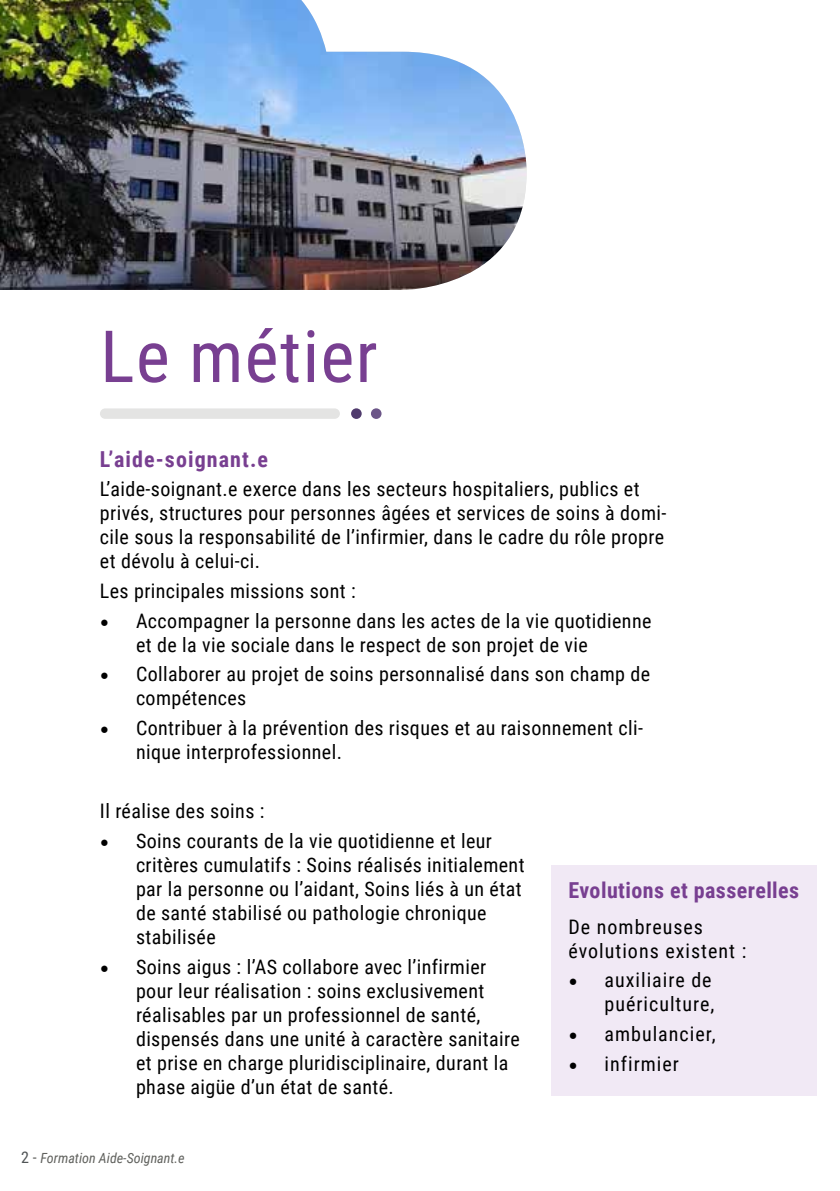
<style>
.page{position:relative;width:840px;height:1191px;background:#fff}
.page>*{position:absolute;margin:0;border:0;box-sizing:border-box;transform-origin:0 0}
.t1{font:72px "Roboto Condensed";letter-spacing:.02em;color:#783f91}
.t2{font:700 22px "Roboto Condensed";letter-spacing:.02em;color:#783f91}
.t3{font:700 22px "Roboto Condensed";letter-spacing:.05em;color:#783f91}
.t4{font:20px/24px "Roboto Condensed";letter-spacing:.02em;color:#000}
.t5{font:20px/24px "Roboto Condensed";letter-spacing:.05em;color:#000}
.t6{font:italic 14px "Roboto Condensed";color:#60615d}
.s1{font-family:"Minion Pro";font-size:24px}
.s2{font-style:normal;font-size:16px;color:#505456}
.s3{font-style:normal;font-size:16px}
</style>
<div class="page">
<img style="left:0;top:0;width:526px;height:290px">
<div style="left:100px;top:408px;width:240px;height:11px;background:#e4e4e3;border-radius:5px"></div>
<div style="left:351px;top:408px;width:10px;height:11px;background:#503b6d;border-radius:50%"></div>
<div style="left:371px;top:408px;width:10px;height:11px;background:#6c5688;border-radius:50%"></div>
<div style="left:551px;top:865px;width:265px;height:230px;background:#f1e9f5"></div>
<h1 class="t1" style="left:100px;top:306px;width:279px">Le métier</h1>
<p class="t3" style="left:100px;top:443px;width:170px">L’aide-soignant.e</p>
<p class="t4" style="left:100px;top:476px;width:567px">L’aide-soignant.e exerce dans les secteurs hospitaliers, publics et privés, structures pour personnes âgées et services de soins à domi&shy;cile sous la responsabilité de l’infirmier, dans le cadre du rôle propre et dévolu à celui-ci.</p>
<p class="t4" style="left:100px;top:578px;width:257px">Les principales missions sont :</p>
<p class="t4" style="left:136px;top:608px;width:516px;text-indent:-36px"><span class="s1">•</span> Accompagner la personne dans les actes de la vie quotidienne et de la vie sociale dans le respect de son projet de vie</p>
<p class="t4" style="left:136px;top:661px;width:515px;text-indent:-36px"><span class="s1">•</span> Collaborer au projet de soins personnalisé dans son champ de compétences</p>
<p class="t4" style="left:136px;top:715px;width:508px;text-indent:-36px"><span class="s1">•</span> Contribuer à la prévention des risques et au raisonnement cli&shy;nique interprofessionnel.</p>
<p class="t4" style="left:100px;top:798px;width:166px">Il réalise des soins :</p>
<p class="t4" style="left:136px;top:828px;width:390px;text-indent:-36px"><span class="s1">•</span> Soins courants de la vie quotidienne et leur critères cumulatifs : Soins réalisés initialement par la personne ou l’aidant, Soins liés à un état de santé stabilisé ou pathologie chronique stabilisée</p>
<p class="t4" style="left:136px;top:954px;width:385px;text-indent:-36px"><span class="s1">•</span> Soins aigus : l’AS collabore avec l’infirmier pour leur réalisation : soins exclusivement réalisables par un professionnel de santé, dispensés dans une unité à caractère sanitaire et prise en charge pluridisciplinaire, durant la phase aigüe d’un état de santé.</p>
<p class="t6" style="left:21px;top:1148px;width:165px"><span class="s2">2</span> <span class="s3">-</span> Formation Aide-Soignant.e</p>
<p class="t2" style="left:568px;top:875px;width:232px">Evolutions et passerelles</p>
<p class="t5" style="left:568px;top:914px;width:179px">De nombreuses évolutions existent :</p>
<p class="t5" style="left:568px;top:967px;width:147px;text-align:right"><span class="s1">•</span> auxiliaire de puériculture,</p>
<p class="t5" style="left:568px;top:1021px;width:148px"><span class="s1">•</span> ambulancier,</p>
<p class="t5" style="left:568px;top:1051px;width:112px"><span class="s1">•</span> infirmier</p>
</div>
